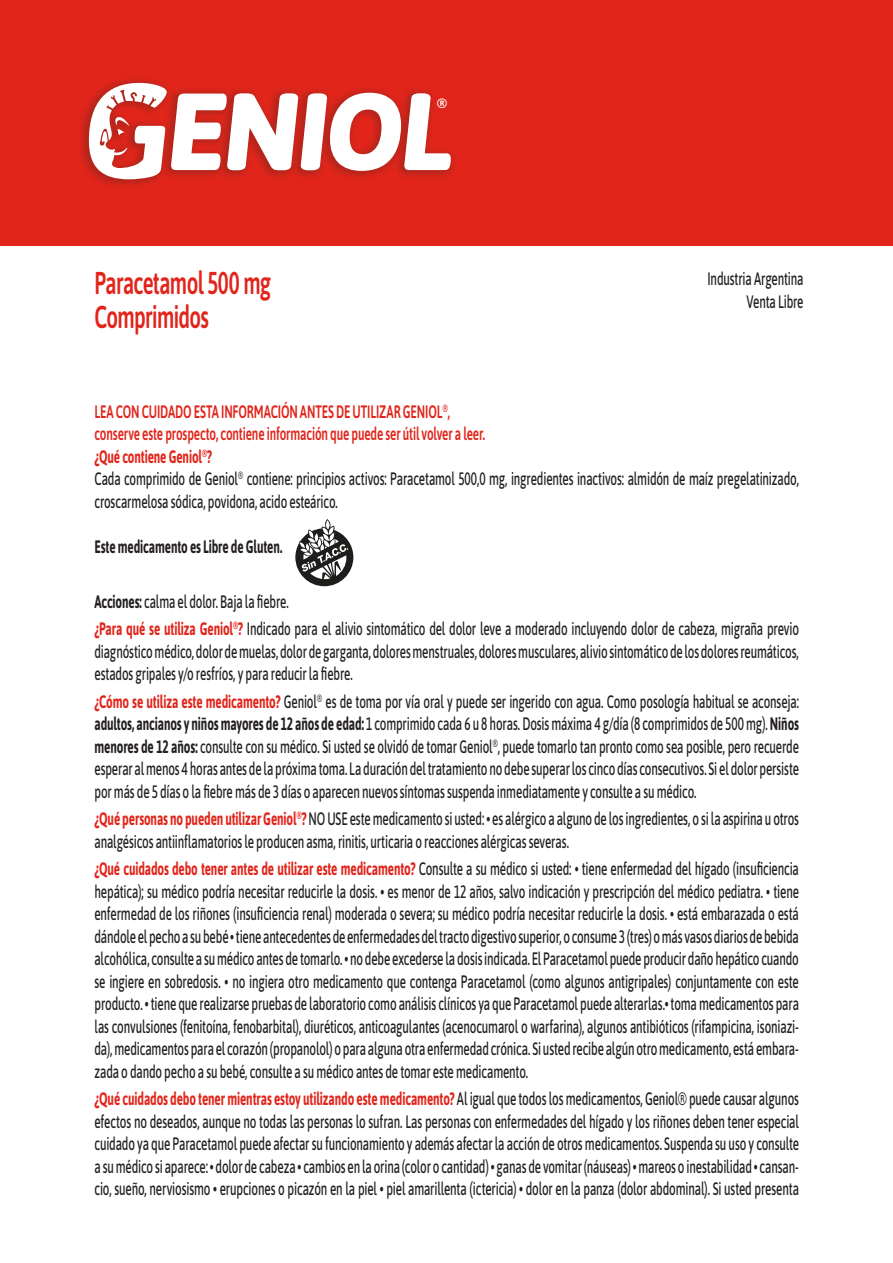
<style>
.page{position:relative;width:893px;height:1263px;background:#fff}
.page>*{position:absolute;margin:0;border:0;box-sizing:border-box;transform-origin:0 0}
.t1{font:600 31.5px/33.8px "Asap";letter-spacing:-.03em;color:#e1251b;scale:.65 1}
.t2{font:500 18px/22.5px "Asap";letter-spacing:-.015em;color:#231f20;scale:.65 1}
.t3{font:700 18px "Asap";letter-spacing:-.01em;color:#231f20;scale:.65 1}
.t4{font:italic 700 13.5px "Asap";color:#fff}
.s1{font-weight:600;color:#e1251b}
.s2{font-weight:700;color:#e1251b}
.s3{font-weight:700}
</style>
<div class="page">
<div style="left:0;top:0;width:893px;height:245px;background:#e1251b"></div>
<img style="left:81px;top:79px;width:372px;height:107px">
<svg style="left:89px;top:83px;width:362px;height:96px"></svg>
<svg style="left:295px;top:519px;width:58px;height:67px"></svg>
<h1 class="t1" style="left:94px;top:265px;width:273px">Paracetamol 500 mg<br>Comprimidos</h1>
<p class="t4" style="left:437px;top:94px;width:11px">®</p>
<p class="t2" style="left:707px;top:267px;width:149px;text-align:right">Industria Argentina<br>Venta Libre</p>
<p class="t2" style="left:94px;top:399px;width:1085px"><span class="s1">LEA CON CUIDADO ESTA INFORMACIÓN ANTES DE UTILIZAR GENIOL</span><sup>®</sup><span class="s1">,<br>conserve este prospecto, contiene información que puede ser útil volver a leer.<br></span><span class="s2">¿Qué contiene Geniol</span><sup>®</sup><span class="s2">?<br></span>Cada comprimido de Geniol<sup>®</sup> contiene: principios activos: Paracetamol 500,0 mg, ingredientes inactivos: almidón de maíz pregelatinizado, croscarmelosa sódica, povidona, acido esteárico.</p>
<p class="t3" style="left:94px;top:534px;width:290px">Este medicamento es Libre de Gluten.</p>
<p class="t2" style="left:94px;top:587px;width:1085px;line-height:27.5px"><span class="s3">Acciones:</span> calma el dolor. Baja la fiebre.<br><span class="s2">¿Para qué se utiliza Geniol</span><sup>®</sup><span class="s2">?</span> Indicado para el alivio sintomático del dolor leve a moderado incluyendo dolor de cabeza, migraña previo</p>
<p class="t2" style="left:94px;top:639px;width:1085px">diagnóstico médico, dolor de muelas, dolor de garganta, dolores menstruales, dolores musculares, alivio sintomático de los dolores reumáticos, estados gripales y/o resfríos, y para reducir la fiebre.</p>
<p class="t2" style="left:94px;top:689px;width:1085px;text-align:justify"><span class="s2">¿Cómo se utiliza este medicamento?</span> Geniol<sup>®</sup> es de toma por vía oral y puede ser ingerido con agua. Como posología habitual se aconseja: <span class="s3">adultos, ancianos y niños mayores de 12 años de edad:</span> 1 comprimido cada 6 u 8 horas. Dosis máxima 4 g/día (8 comprimidos de 500 mg). <span class="s3">Niños menores de 12 años:</span> consulte con su médico. Si usted se olvidó de tomar Geniol<sup>®</sup>, puede tomarlo tan pronto como sea posible, pero recuerde esperar al menos 4 horas antes de la próxima toma. La duración del tratamiento no debe superar los cinco días consecutivos. Si el dolor persiste por más de 5 días o la fiebre más de 3 días o aparecen nuevos síntomas suspenda inmediatamente y consulte a su médico.</p>
<p class="t2" style="left:94px;top:807px;width:1085px"><span class="s2">¿Qué personas no pueden utilizar Geniol</span><sup>®</sup><span class="s2">?</span> NO USE este medicamento si usted: • es alérgico a alguno de los ingredientes, o si la aspirina u otros analgésicos antiinflamatorios le producen asma, rinitis, urticaria o reacciones alérgicas severas.</p>
<p class="t2" style="left:94px;top:857px;width:1085px;text-align:justify"><span class="s2">¿Qué cuidados debo tener antes de utilizar este medicamento?</span> Consulte a su médico si usted: • tiene enfermedad del hígado (insuficiencia hepática); su médico podría necesitar reducirle la dosis. • es menor de 12 años, salvo indicación y prescripción del médico pediatra. • tiene enfermedad de los riñones (insuficiencia renal) moderada o severa; su médico podría necesitar reducirle la dosis. • está embarazada o está dándole el pecho a su bebé • tiene antecedentes de enfermedades del tracto digestivo superior, o consume 3 (tres) o más vasos diarios de bebida alcohólica, consulte a su médico antes de tomarlo. • no debe excederse la dosis indicada. El Paracetamol puede producir daño hepático cuando se ingiere en sobredosis. • no ingiera otro medicamento que contenga Paracetamol (como algunos antigripales) conjuntamente con este producto. • tiene que realizarse pruebas de laboratorio como análisis clínicos ya que Paracetamol puede alterarlas.• toma medicamentos para las convulsiones (fenitoína, fenobarbital), diuréticos, anticoagulantes (acenocumarol o warfarina), algunos antibióticos (rifampicina, isoniazi&shy;da), medicamentos para el corazón (propanolol) o para alguna otra enfermedad crónica. Si usted recibe algún otro medicamento, está embara&shy;zada o dando pecho a su bebé, consulte a su médico antes de tomar este medicamento.</p>
<p class="t2" style="left:94px;top:1087px;width:1085px;text-align:justify"><span class="s2">¿Qué cuidados debo tener mientras estoy utilizando este medicamento?</span> Al igual que todos los medicamentos, Geniol® puede causar algunos efectos no deseados, aunque no todas las personas lo sufran. Las personas con enfermedades del hígado y los riñones deben tener especial cuidado ya que Paracetamol puede afectar su funcionamiento y además afectar la acción de otros medicamentos. Suspenda su uso y consulte a su médico si aparece: • dolor de cabeza • cambios en la orina (color o cantidad) • ganas de vomitar (náuseas) • mareos o inestabilidad • cansan&shy;cio, sueño, nerviosismo • erupciones o picazón en la piel • piel amarillenta (ictericia) • dolor en la panza (dolor abdominal). Si usted presenta</p>
</div>
